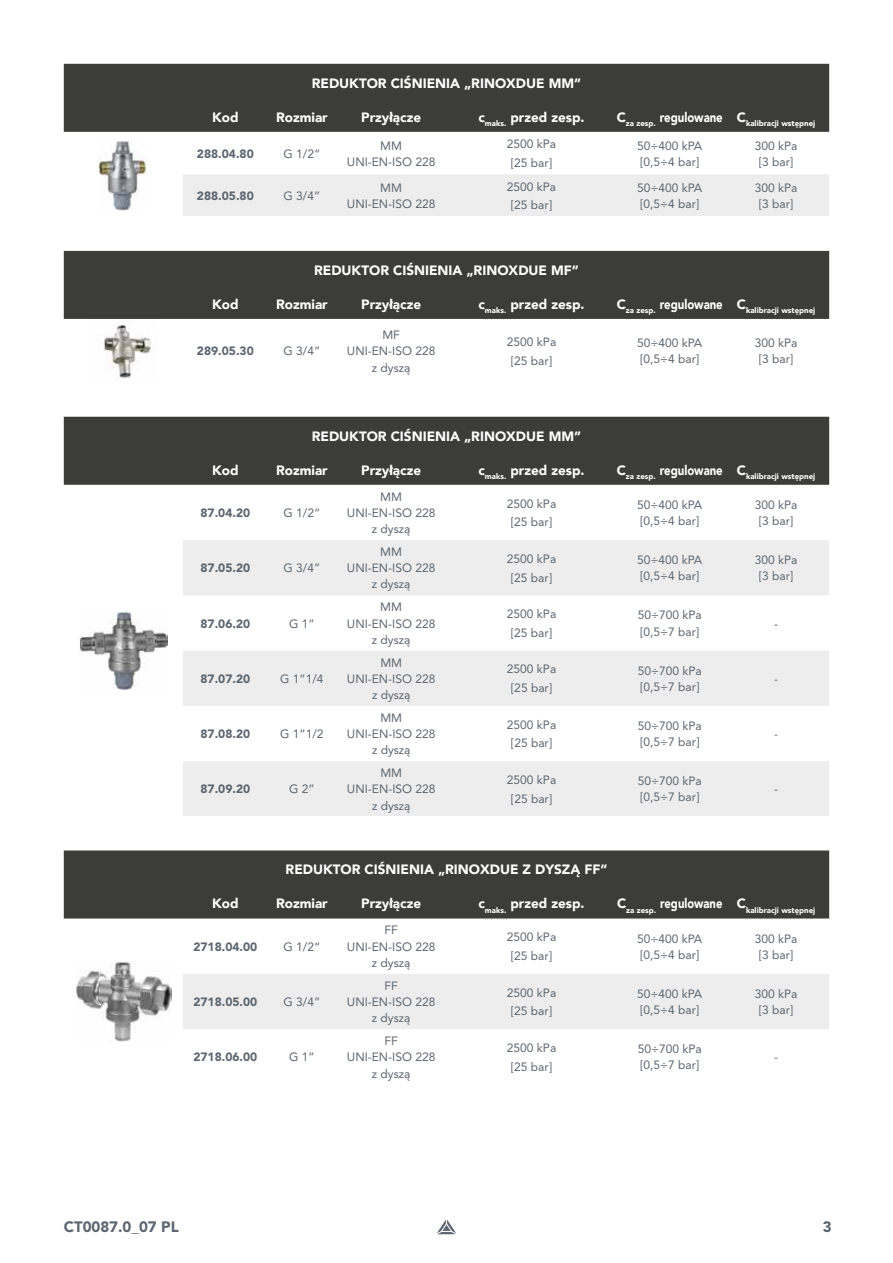
<style>
.page{position:relative;width:893px;height:1263px;background:#fff}
.page>*{position:absolute;margin:0;border:0;box-sizing:border-box;transform-origin:0 0}
.t1{font:900 15px "Avenir LT Pro";color:#5b6670}
.t2{font:900 13.5px "Avenir";color:#fff}
.t3{font:12px/16.2px "Avenir LT Pro";color:#5b6670;text-align:center}
.t4{font:900 12px "Avenir LT Pro";color:#5b6670}
.t5{font:900 7.8px "Avenir";color:#fff}
</style>
<div class="page">
<svg style="left:437px;top:1219px;width:19px;height:15px"></svg>
<div style="left:64px;top:64px;width:765px;height:68px;background:#3c3c3b"></div>
<div style="left:183px;top:174px;width:646px;height:42px;background:#ededed"></div>
<img style="left:99px;top:141px;width:49px;height:70px">
<div style="left:64px;top:417px;width:765px;height:68px;background:#3c3c3b"></div>
<svg style="left:183px;top:540px;width:646px;height:276px;fill:#ededed"></svg>
<img style="left:79px;top:612px;width:89px;height:78px">
<div style="left:64px;top:850px;width:765px;height:68px;background:#3c3c3b"></div>
<div style="left:183px;top:974px;width:646px;height:55px;background:#ededed"></div>
<img style="left:76px;top:961px;width:95px;height:81px">
<div style="left:64px;top:251px;width:765px;height:68px;background:#3c3c3b"></div>
<img style="left:103px;top:324px;width:49px;height:54px">
<p class="t2" style="left:312px;top:71px;width:271px">REDUKTOR CIŚNIENIA „RINOXDUE MM”</p>
<p class="t2" style="left:212px;top:105px;width:28px">Kod</p>
<p class="t2" style="left:276px;top:105px;width:53px">Rozmiar</p>
<p class="t2" style="left:361px;top:105px;width:62px">Przyłącze</p>
<p class="t2" style="left:478px;top:105px;width:108px">c<sub>maks.</sub> przed zesp.</p>
<p class="t5" style="left:617px;top:117px;width:200px"><sup>C</sup>za zesp. <sup>regulowane</sup> <sup>C</sup>kalibracji wstępnej</p>
<p class="t4" style="left:197px;top:146px;width:58px">288.04.80</p>
<p class="t3" style="left:284px;top:145px;width:38px">G 1/2“</p>
<p class="t3" style="left:347px;top:137px;width:90px">MM<br>UNI-EN-ISO 228</p>
<p class="t3" style="left:507px;top:135px;width:51px;line-height:18.6px">2500 kPa [25 bar]</p>
<p class="t3" style="left:637px;top:137px;width:67px;text-align:left">50÷400 kPA [0,5÷4 bar]</p>
<p class="t3" style="left:755px;top:137px;width:44px">300 kPa [3 bar]</p>
<p class="t4" style="left:197px;top:189px;width:58px">288.05.80</p>
<p class="t3" style="left:284px;top:188px;width:38px">G 3/4”</p>
<p class="t3" style="left:347px;top:180px;width:90px">MM<br>UNI-EN-ISO 228</p>
<p class="t3" style="left:507px;top:177px;width:51px;line-height:18.6px">2500 kPa [25 bar]</p>
<p class="t3" style="left:637px;top:180px;width:67px;text-align:left">50÷400 kPA [0,5÷4 bar]</p>
<p class="t3" style="left:755px;top:180px;width:44px">300 kPa [3 bar]</p>
<p class="t2" style="left:314px;top:258px;width:266px">REDUKTOR CIŚNIENIA „RINOXDUE MF”</p>
<p class="t2" style="left:212px;top:292px;width:28px">Kod</p>
<p class="t2" style="left:276px;top:292px;width:53px">Rozmiar</p>
<p class="t2" style="left:361px;top:292px;width:62px">Przyłącze</p>
<p class="t2" style="left:478px;top:292px;width:108px">c<sub>maks.</sub> przed zesp.</p>
<p class="t5" style="left:617px;top:304px;width:200px"><sup>C</sup>za zesp. <sup>regulowane</sup> <sup>C</sup>kalibracji wstępnej</p>
<p class="t4" style="left:197px;top:344px;width:58px">289.05.30</p>
<p class="t3" style="left:284px;top:343px;width:38px">G 3/4”</p>
<p class="t3" style="left:347px;top:327px;width:90px">MF<br>UNI-EN-ISO 228 z dyszą</p>
<p class="t3" style="left:507px;top:332px;width:51px;line-height:18.6px">2500 kPa [25 bar]</p>
<p class="t3" style="left:637px;top:335px;width:67px;text-align:left">50÷400 kPA [0,5÷4 bar]</p>
<p class="t3" style="left:755px;top:335px;width:44px">300 kPa [3 bar]</p>
<p class="t2" style="left:312px;top:424px;width:271px">REDUKTOR CIŚNIENIA „RINOXDUE MM”</p>
<p class="t2" style="left:212px;top:458px;width:28px">Kod</p>
<p class="t2" style="left:276px;top:458px;width:53px">Rozmiar</p>
<p class="t2" style="left:361px;top:458px;width:62px">Przyłącze</p>
<p class="t2" style="left:478px;top:458px;width:108px">c<sub>maks.</sub> przed zesp.</p>
<p class="t5" style="left:617px;top:470px;width:200px"><sup>C</sup>za zesp. <sup>regulowane</sup> <sup>C</sup>kalibracji wstępnej</p>
<p class="t4" style="left:200px;top:505px;width:51px">87.04.20</p>
<p class="t3" style="left:284px;top:505px;width:38px">G 1/2“</p>
<p class="t3" style="left:347px;top:488px;width:90px">MM<br>UNI-EN-ISO 228 z dyszą</p>
<p class="t3" style="left:507px;top:494px;width:51px;line-height:18.6px">2500 kPa [25 bar]</p>
<p class="t3" style="left:637px;top:496px;width:67px;text-align:left">50÷400 kPA [0,5÷4 bar]</p>
<p class="t3" style="left:755px;top:496px;width:44px">300 kPa [3 bar]</p>
<p class="t4" style="left:200px;top:561px;width:51px">87.05.20</p>
<p class="t3" style="left:284px;top:560px;width:38px">G 3/4”</p>
<p class="t3" style="left:347px;top:544px;width:90px">MM<br>UNI-EN-ISO 228 z dyszą</p>
<p class="t3" style="left:507px;top:549px;width:51px;line-height:18.6px">2500 kPa [25 bar]</p>
<p class="t3" style="left:637px;top:552px;width:67px;text-align:left">50÷400 kPA [0,5÷4 bar]</p>
<p class="t3" style="left:755px;top:552px;width:44px">300 kPa [3 bar]</p>
<p class="t4" style="left:200px;top:616px;width:51px">87.06.20</p>
<p class="t3" style="left:289px;top:615px;width:27px">G 1”</p>
<p class="t3" style="left:347px;top:599px;width:90px">MM<br>UNI-EN-ISO 228 z dyszą</p>
<p class="t3" style="left:507px;top:605px;width:51px;line-height:18.6px">2500 kPa [25 bar]</p>
<p class="t3" style="left:638px;top:607px;width:66px;text-align:left">50÷700 kPa [0,5÷7 bar]</p>
<p class="t3" style="left:774px;top:615px;width:5px">-</p>
<p class="t4" style="left:201px;top:671px;width:51px">87.07.20</p>
<p class="t3" style="left:280px;top:670px;width:45px">G 1”1/4</p>
<p class="t3" style="left:347px;top:654px;width:90px">MM<br>UNI-EN-ISO 228 z dyszą</p>
<p class="t3" style="left:507px;top:660px;width:51px;line-height:18.6px">2500 kPa [25 bar]</p>
<p class="t3" style="left:638px;top:662px;width:66px;text-align:left">50÷700 kPa [0,5÷7 bar]</p>
<p class="t3" style="left:774px;top:670px;width:5px">-</p>
<p class="t4" style="left:201px;top:727px;width:51px">87.08.20</p>
<p class="t3" style="left:280px;top:726px;width:45px">G 1”1/2</p>
<p class="t3" style="left:347px;top:709px;width:90px">MM<br>UNI-EN-ISO 228 z dyszą</p>
<p class="t3" style="left:507px;top:715px;width:51px;line-height:18.6px">2500 kPa [25 bar]</p>
<p class="t3" style="left:638px;top:717px;width:66px;text-align:left">50÷700 kPa [0,5÷7 bar]</p>
<p class="t3" style="left:774px;top:726px;width:5px">-</p>
<p class="t4" style="left:201px;top:782px;width:51px">87.09.20</p>
<p class="t3" style="left:289px;top:781px;width:27px">G 2”</p>
<p class="t3" style="left:347px;top:765px;width:90px">MM<br>UNI-EN-ISO 228 z dyszą</p>
<p class="t3" style="left:507px;top:770px;width:51px;line-height:18.6px">2500 kPa [25 bar]</p>
<p class="t3" style="left:638px;top:773px;width:66px;text-align:left">50÷700 kPa [0,5÷7 bar]</p>
<p class="t3" style="left:774px;top:781px;width:5px">-</p>
<p class="t2" style="left:286px;top:858px;width:323px">REDUKTOR CIŚNIENIA „RINOXDUE Z DYSZĄ FF”</p>
<p class="t2" style="left:212px;top:892px;width:28px">Kod</p>
<p class="t2" style="left:276px;top:892px;width:53px">Rozmiar</p>
<p class="t2" style="left:361px;top:892px;width:62px">Przyłącze</p>
<p class="t2" style="left:478px;top:892px;width:108px">c<sub>maks.</sub> przed zesp.</p>
<p class="t5" style="left:617px;top:903px;width:200px"><sup>C</sup>za zesp. <sup>regulowane</sup> <sup>C</sup>kalibracji wstępnej</p>
<p class="t4" style="left:193px;top:939px;width:65px">2718.04.00</p>
<p class="t3" style="left:284px;top:938px;width:38px">G 1/2“</p>
<p class="t3" style="left:347px;top:922px;width:90px">FF<br>UNI-EN-ISO 228 z dyszą</p>
<p class="t3" style="left:507px;top:928px;width:51px;line-height:18.6px">2500 kPa [25 bar]</p>
<p class="t3" style="left:637px;top:930px;width:67px;text-align:left">50÷400 kPA [0,5÷4 bar]</p>
<p class="t3" style="left:755px;top:930px;width:44px">300 kPa [3 bar]</p>
<p class="t4" style="left:193px;top:994px;width:65px">2718.05.00</p>
<p class="t3" style="left:284px;top:994px;width:38px">G 3/4”</p>
<p class="t4" style="left:193px;top:1050px;width:65px">2718.06.00</p>
<p class="t3" style="left:289px;top:1049px;width:27px">G 1”</p>
<p class="t3" style="left:347px;top:977px;width:90px">FF<br>UNI-EN-ISO 228 z dyszą</p>
<p class="t3" style="left:507px;top:983px;width:51px;line-height:18.6px">2500 kPa [25 bar]</p>
<p class="t3" style="left:637px;top:985px;width:67px;text-align:left">50÷400 kPA [0,5÷4 bar]</p>
<p class="t3" style="left:755px;top:985px;width:44px">300 kPa [3 bar]</p>
<p class="t3" style="left:347px;top:1033px;width:90px">FF<br>UNI-EN-ISO 228 z dyszą</p>
<p class="t3" style="left:507px;top:1038px;width:51px;line-height:18.6px">2500 kPa [25 bar]</p>
<p class="t3" style="left:638px;top:1041px;width:66px;text-align:left">50÷700 kPa [0,5÷7 bar]</p>
<p class="t3" style="left:774px;top:1049px;width:5px">-</p>
<p class="t1" style="left:64px;top:1218px;width:116px">CT0087.0_07 PL</p>
<p class="t1" style="left:823px;top:1218px;width:10px">3</p>
</div>
